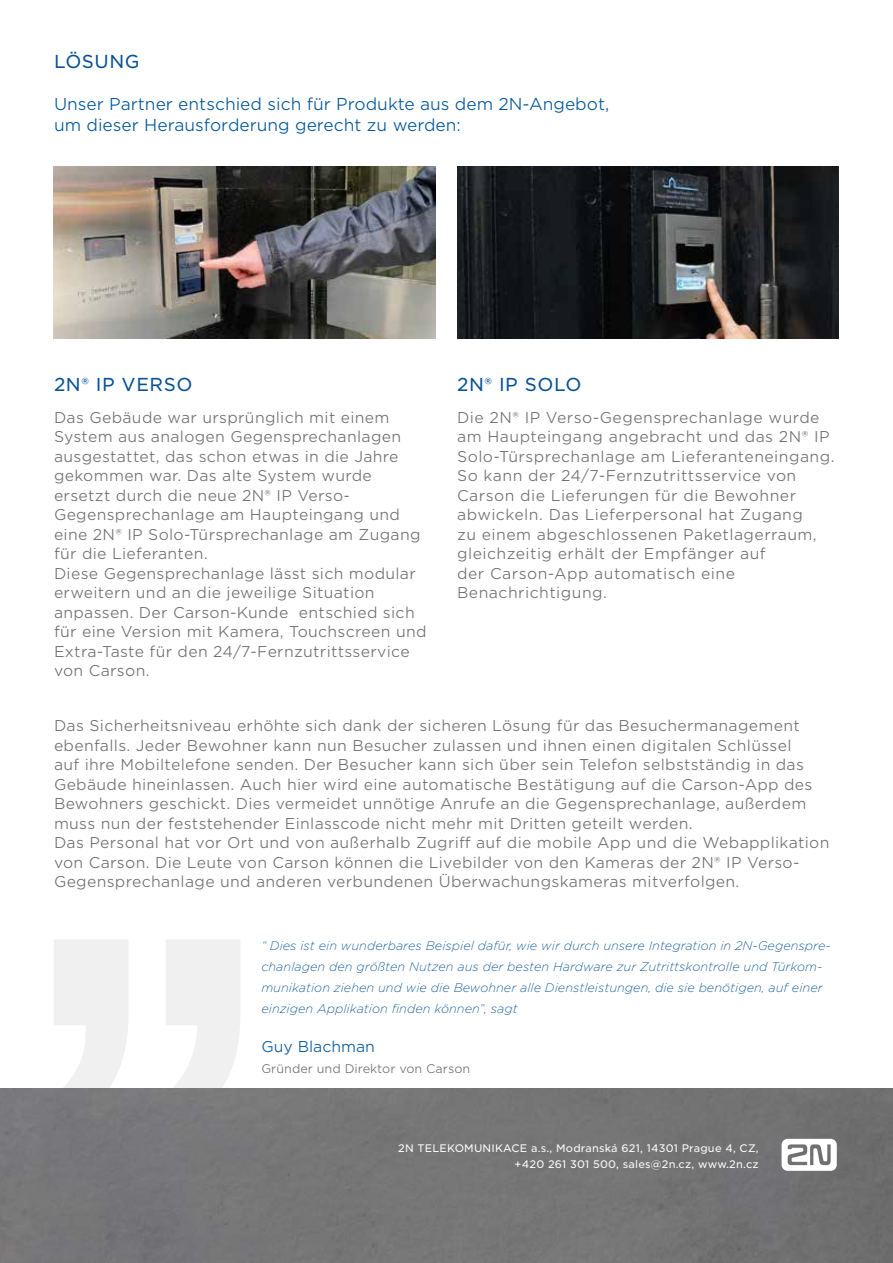
<style>
.page{position:relative;width:893px;height:1263px;background:#fff}
.page>*{position:absolute;margin:0;border:0;box-sizing:border-box;transform-origin:0 0}
.t1{font:18px "Gotham S Sm";letter-spacing:.03em;color:#075196}
.t2{font:300 16.5px/21px "Gotham S Sm";color:#005597}
.t3{font:300 15px/19.5px "Gotham S Sm";letter-spacing:.02em;color:#6d6e70}
.t4{font:300 15px "Gotham S Sm";color:#005799}
.t5{font:italic 200 12px/21px "Gotham S Sm";color:#005095}
.t6{font:300 12px "Gotham S Sm";color:#6d6e70}
.t7{font:10.5px/16.5px "Gotham S Sm";letter-spacing:.02em;color:#fff;text-align:right}
</style>
<div class="page">
<svg style="left:54px;top:940px;width:186px;height:148px;fill:#f0f0f0"></svg>
<img style="left:457px;top:167px;width:382px;height:172px">
<img style="left:54px;top:167px;width:382px;height:172px">
<div style="left:0;top:1088px;width:893px;height:175px;background:#767676"></div>
<svg style="left:782px;top:1139px;width:55px;height:32px"></svg>
<p class="t1" style="left:54px;top:50px;width:87px">LÖSUNG</p>
<p class="t2" style="left:54px;top:93px;width:557px">Unser Partner entschied sich für Produkte aus dem 2N-Angebot, um dieser Herausforderung gerecht zu werden:</p>
<p class="t1" style="left:54px;top:372px;width:140px">2N® IP VERSO</p>
<p class="t3" style="left:54px;top:407px;width:374px">Das Gebäude war ursprünglich mit einem System aus analogen Gegensprechanlagen ausgestattet, das schon etwas in die Jahre gekommen war. Das alte System wurde ersetzt durch die neue 2N® IP Verso-Gegensprechanlage am Haupteingang und eine 2N® IP Solo-Türsprechanlage am Zugang für die Lieferanten.<br>Diese Gegensprechanlage lässt sich modular erweitern und an die jeweilige Situation anpassen. Der Carson-Kunde entschied sich für eine Version mit Kamera, Touchscreen und Extra-Taste für den 24/7-Fernzutrittsservice von Carson.</p>
<p class="t1" style="left:457px;top:372px;width:126px">2N® IP SOLO</p>
<p class="t3" style="left:457px;top:407px;width:379px">Die 2N® IP Verso-Gegensprechanlage wurde am Haupteingang angebracht und das 2N® IP Solo-Türsprechanlage am Lieferanteneingang.<br>So kann der 24/7-Fernzutrittsservice von Carson die Lieferungen für die Bewohner abwickeln. Das Lieferpersonal hat Zugang<br>zu einem abgeschlossenen Paketlagerraum, gleichzeitig erhält der Empfänger auf<br>der Carson-App automatisch eine Benachrichtigung.</p>
<p class="t3" style="left:54px;top:716px;width:777px">Das Sicherheitsniveau erhöhte sich dank der sicheren Lösung für das Besuchermanagement ebenfalls. Jeder Bewohner kann nun Besucher zulassen und ihnen einen digitalen Schlüssel<br>auf ihre Mobiltelefone senden. Der Besucher kann sich über sein Telefon selbstständig in das Gebäude hineinlassen. Auch hier wird eine automatische Bestätigung auf die Carson-App des Bewohners geschickt. Dies vermeidet unnötige Anrufe an die Gegensprechanlage, außerdem muss nun der feststehender Einlasscode nicht mehr mit Dritten geteilt werden.<br>Das Personal hat vor Ort und von außerhalb Zugriff auf die mobile App und die Webapplikation von Carson. Die Leute von Carson können die Livebilder von den Kameras der 2N® IP Verso-Gegensprechanlage und anderen verbundenen Überwachungskameras mitverfolgen.</p>
<p class="t5" style="left:261px;top:935px;width:571px">“ Dies ist ein wunderbares Beispiel dafür, wie wir durch unsere Integration in 2N-Gegenspre&shy;chanlagen den größten Nutzen aus der besten Hardware zur Zutrittskontrolle und Türkom&shy;munikation ziehen und wie die Bewohner alle Dienstleistungen, die sie benötigen, auf einer einzigen Applikation finden können”, sagt</p>
<p class="t4" style="left:261px;top:1036px;width:115px">Guy Blachman</p>
<p class="t6" style="left:261px;top:1060px;width:210px">Gründer und Direktor von Carson</p>
<p class="t7" style="left:398px;top:1139px;width:362px">2N TELEKOMUNIKACE a.s., Modranská 621, 14301 Prague 4, CZ, +420 261 301 500, sales@2n.cz, www.2n.cz</p>
</div>
